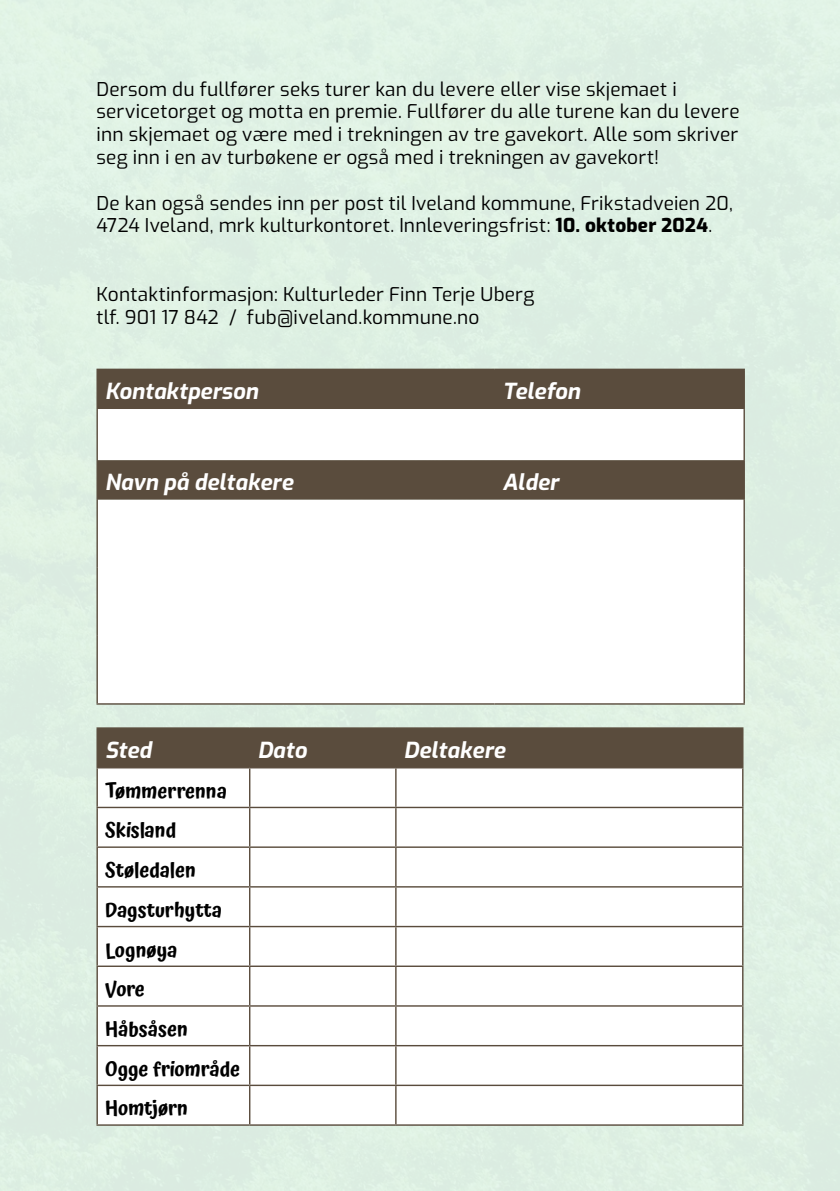
<style>
.page{position:relative;width:840px;height:1191px;background:#fff}
.page>*{position:absolute;margin:0;border:0;box-sizing:border-box;transform-origin:0 0}
.t1{font:italic 700 22px "Exo";color:#fff}
.t2{font:600 20px/39.6px "Atma";color:#000}
.t3{font:19px/22.8px "Exo";letter-spacing:.01em;color:#000}
.s1{font-weight:800}
</style>
<div class="page">
<div style="left:0;top:0;width:839px;height:1191px;background:#def0e3"></div>
<div style="left:98px;top:370px;width:645px;height:39px;background:#5a4c3d"></div>
<svg style="left:98px;top:409px;width:645px;height:294px"></svg>
<hr style="left:96px;top:369px;width:398px;height:1px;background:#5a4c3d">
<hr style="left:96px;top:370px;width:2px;height:39px;background:#5a4c3d">
<hr style="left:494px;top:369px;width:250px;height:1px;background:#5a4c3d">
<hr style="left:743px;top:370px;width:1px;height:39px;background:#5a4c3d">
<hr style="left:96px;top:409px;width:2px;height:51px;background:#5a4c3d">
<hr style="left:743px;top:409px;width:1px;height:51px;background:#5a4c3d">
<hr style="left:96px;top:460px;width:2px;height:40px;background:#5a4c3d">
<hr style="left:743px;top:460px;width:1px;height:40px;background:#5a4c3d">
<hr style="left:96px;top:500px;width:2px;height:68px;background:#5a4c3d">
<hr style="left:743px;top:500px;width:1px;height:68px;background:#5a4c3d">
<hr style="left:96px;top:568px;width:2px;height:68px;background:#5a4c3d">
<hr style="left:743px;top:568px;width:1px;height:68px;background:#5a4c3d">
<hr style="left:96px;top:636px;width:2px;height:67px;background:#5a4c3d">
<hr style="left:743px;top:636px;width:1px;height:67px;background:#5a4c3d">
<hr style="left:96px;top:703px;width:398px;height:1px;background:#5a4c3d">
<hr style="left:494px;top:703px;width:250px;height:1px;background:#5a4c3d">
<div style="left:98px;top:729px;width:643px;height:38px;background:#5a4c3d"></div>
<svg style="left:98px;top:768px;width:643px;height:356px"></svg>
<hr style="left:96px;top:727px;width:153px;height:2px;background:#5a4c3d">
<hr style="left:96px;top:729px;width:2px;height:38px;background:#5a4c3d">
<hr style="left:249px;top:727px;width:146px;height:2px;background:#5a4c3d">
<hr style="left:249px;top:729px;width:1px;height:38px;background:#5a4c3d">
<hr style="left:395px;top:727px;width:348px;height:2px;background:#5a4c3d">
<hr style="left:395px;top:729px;width:1px;height:38px;background:#5a4c3d">
<hr style="left:741px;top:729px;width:2px;height:38px;background:#5a4c3d">
<hr style="left:96px;top:767px;width:153px;height:1px;background:#5a4c3d">
<hr style="left:96px;top:768px;width:2px;height:38px;background:#5a4c3d">
<hr style="left:249px;top:767px;width:146px;height:1px;background:#5a4c3d">
<hr style="left:249px;top:768px;width:1px;height:38px;background:#5a4c3d">
<hr style="left:395px;top:767px;width:348px;height:1px;background:#5a4c3d">
<hr style="left:395px;top:768px;width:1px;height:38px;background:#5a4c3d">
<hr style="left:741px;top:768px;width:2px;height:38px;background:#5a4c3d">
<hr style="left:96px;top:806px;width:153px;height:2px;background:#5a4c3d">
<hr style="left:96px;top:808px;width:2px;height:38px;background:#5a4c3d">
<hr style="left:249px;top:806px;width:146px;height:2px;background:#5a4c3d">
<hr style="left:249px;top:808px;width:1px;height:38px;background:#5a4c3d">
<hr style="left:395px;top:806px;width:348px;height:2px;background:#5a4c3d">
<hr style="left:395px;top:808px;width:1px;height:38px;background:#5a4c3d">
<hr style="left:741px;top:808px;width:2px;height:38px;background:#5a4c3d">
<hr style="left:96px;top:846px;width:153px;height:2px;background:#5a4c3d">
<hr style="left:96px;top:848px;width:2px;height:38px;background:#5a4c3d">
<hr style="left:249px;top:846px;width:146px;height:2px;background:#5a4c3d">
<hr style="left:249px;top:848px;width:1px;height:38px;background:#5a4c3d">
<hr style="left:395px;top:846px;width:348px;height:2px;background:#5a4c3d">
<hr style="left:395px;top:848px;width:1px;height:38px;background:#5a4c3d">
<hr style="left:741px;top:848px;width:2px;height:38px;background:#5a4c3d">
<hr style="left:96px;top:886px;width:153px;height:1px;background:#5a4c3d">
<hr style="left:96px;top:887px;width:2px;height:39px;background:#5a4c3d">
<hr style="left:249px;top:886px;width:146px;height:1px;background:#5a4c3d">
<hr style="left:249px;top:887px;width:1px;height:39px;background:#5a4c3d">
<hr style="left:395px;top:886px;width:348px;height:1px;background:#5a4c3d">
<hr style="left:395px;top:887px;width:1px;height:39px;background:#5a4c3d">
<hr style="left:741px;top:887px;width:2px;height:39px;background:#5a4c3d">
<hr style="left:96px;top:926px;width:153px;height:1px;background:#5a4c3d">
<hr style="left:96px;top:927px;width:2px;height:38px;background:#5a4c3d">
<hr style="left:249px;top:926px;width:146px;height:1px;background:#5a4c3d">
<hr style="left:249px;top:927px;width:1px;height:38px;background:#5a4c3d">
<hr style="left:395px;top:926px;width:348px;height:1px;background:#5a4c3d">
<hr style="left:395px;top:927px;width:1px;height:38px;background:#5a4c3d">
<hr style="left:741px;top:927px;width:2px;height:38px;background:#5a4c3d">
<hr style="left:96px;top:965px;width:153px;height:2px;background:#5a4c3d">
<hr style="left:96px;top:967px;width:2px;height:38px;background:#5a4c3d">
<hr style="left:249px;top:965px;width:146px;height:2px;background:#5a4c3d">
<hr style="left:249px;top:967px;width:1px;height:38px;background:#5a4c3d">
<hr style="left:395px;top:965px;width:348px;height:2px;background:#5a4c3d">
<hr style="left:395px;top:967px;width:1px;height:38px;background:#5a4c3d">
<hr style="left:741px;top:967px;width:2px;height:38px;background:#5a4c3d">
<hr style="left:96px;top:1005px;width:153px;height:1px;background:#5a4c3d">
<hr style="left:96px;top:1006px;width:2px;height:39px;background:#5a4c3d">
<hr style="left:249px;top:1005px;width:146px;height:1px;background:#5a4c3d">
<hr style="left:249px;top:1006px;width:1px;height:39px;background:#5a4c3d">
<hr style="left:395px;top:1005px;width:348px;height:1px;background:#5a4c3d">
<hr style="left:395px;top:1006px;width:1px;height:39px;background:#5a4c3d">
<hr style="left:741px;top:1006px;width:2px;height:39px;background:#5a4c3d">
<hr style="left:96px;top:1045px;width:153px;height:1px;background:#5a4c3d">
<hr style="left:96px;top:1046px;width:2px;height:38px;background:#5a4c3d">
<hr style="left:249px;top:1045px;width:146px;height:1px;background:#5a4c3d">
<hr style="left:249px;top:1046px;width:1px;height:38px;background:#5a4c3d">
<hr style="left:395px;top:1045px;width:348px;height:1px;background:#5a4c3d">
<hr style="left:395px;top:1046px;width:1px;height:38px;background:#5a4c3d">
<hr style="left:741px;top:1046px;width:2px;height:38px;background:#5a4c3d">
<hr style="left:96px;top:1084px;width:153px;height:2px;background:#5a4c3d">
<hr style="left:96px;top:1086px;width:2px;height:38px;background:#5a4c3d">
<hr style="left:249px;top:1084px;width:146px;height:2px;background:#5a4c3d">
<hr style="left:249px;top:1086px;width:1px;height:38px;background:#5a4c3d">
<hr style="left:395px;top:1084px;width:348px;height:2px;background:#5a4c3d">
<hr style="left:395px;top:1086px;width:1px;height:38px;background:#5a4c3d">
<hr style="left:741px;top:1086px;width:2px;height:38px;background:#5a4c3d">
<hr style="left:96px;top:1124px;width:153px;height:1px;background:#5a4c3d">
<hr style="left:249px;top:1124px;width:146px;height:1px;background:#5a4c3d">
<hr style="left:395px;top:1124px;width:348px;height:1px;background:#5a4c3d">
<p class="t3" style="left:96px;top:76px;width:644px">Dersom du fullfører seks turer kan du levere eller vise skjemaet i servicetorget og motta en premie. Fullfører du alle turene kan du levere inn skjemaet og være med i trekningen av tre gavekort. Alle som skriver seg inn i en av turbøkene er også med i trekningen av gavekort!</p>
<p class="t3" style="left:96px;top:190px;width:637px">De kan også sendes inn per post til Iveland kommune, Frikstadveien 20,<br>4724 Iveland, mrk kulturkontoret. Innleveringsfrist: <span class="s1">10. oktober 2024</span>.</p>
<p class="t3" style="left:96px;top:281px;width:439px">Kontaktinformasjon: Kulturleder Finn Terje Uberg tlf. 901 17 842 / fub@iveland.kommune.no</p>
<p class="t1" style="left:105px;top:375px;width:154px">Kontaktperson</p>
<p class="t1" style="left:502px;top:375px;width:79px">Telefon</p>
<p class="t1" style="left:105px;top:466px;width:189px">Navn på deltakere</p>
<p class="t1" style="left:502px;top:466px;width:58px">Alder</p>
<p class="t1" style="left:105px;top:733px;width:48px">Sted</p>
<p class="t1" style="left:257px;top:733px;width:51px">Dato</p>
<p class="t1" style="left:403px;top:733px;width:103px">Deltakere</p>
<p class="t2" style="left:105px;top:772px;width:136px">Tømmerrenna<br>Skisland<br>Støledalen<br>Dagsturhytta<br>Lognøya<br>Vore<br>Håbsåsen<br>Ogge friområde<br>Homtjørn</p>
</div>
